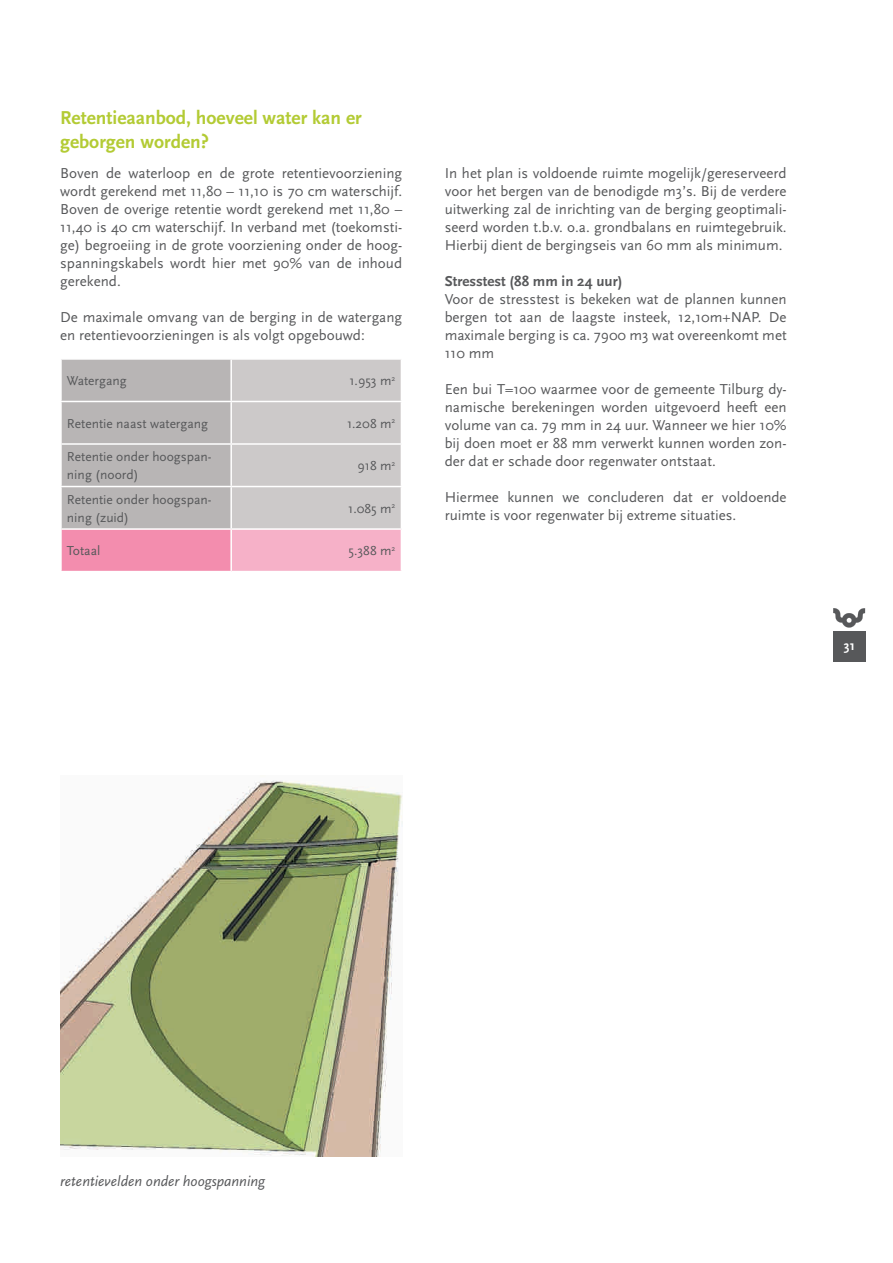
<style>
.page{position:relative;width:893px;height:1263px;background:#fff}
.page>*{position:absolute;margin:0;border:0;box-sizing:border-box;transform-origin:0 0}
.t1{font:700 19.5px/23.4px "Scala Sans OT";color:#b3cb34}
.t2{font:15px/18px "Scala Sans OT";color:#57585a;text-align:justify}
.t3{font:italic 15px "Scala Sans OT";color:#57585a}
.t4{font:700 15px "Scala Sans OT";color:#57585a}
.t5{font:13.5px/18px "Scala Sans OT";color:#57585a}
.t6{font:700 13.5px "Scala Sans OT";color:#fff}
</style>
<div class="page">
<div style="left:833px;top:631px;width:33px;height:31px;background:#57585a"></div>
<svg style="left:833px;top:608px;width:32px;height:20px"></svg>
<img style="left:60px;top:780px;width:342px;height:377px">
<svg style="left:62px;top:360px;width:339px;height:168px;background:#c2bfbf"></svg>
<div style="left:61px;top:529px;width:170px;height:43px;background:#f38dae"></div>
<div style="left:231px;top:529px;width:170px;height:43px;background:#f6b1c8"></div>
<hr style="left:230px;top:360px;width:2px;height:41px;background:#fff">
<hr style="left:60px;top:401px;width:171px;height:1px;background:#fff">
<hr style="left:231px;top:401px;width:171px;height:1px;background:#fff">
<hr style="left:230px;top:402px;width:2px;height:41px;background:#fff">
<hr style="left:60px;top:443px;width:171px;height:2px;background:#fff">
<hr style="left:231px;top:443px;width:171px;height:2px;background:#fff">
<hr style="left:230px;top:445px;width:2px;height:41px;background:#fff">
<hr style="left:60px;top:486px;width:171px;height:1px;background:#fff">
<hr style="left:231px;top:486px;width:171px;height:1px;background:#fff">
<hr style="left:230px;top:487px;width:2px;height:41px;background:#fff">
<hr style="left:60px;top:528px;width:171px;height:2px;background:#fff">
<hr style="left:60px;top:530px;width:2px;height:41px;background:#fff">
<hr style="left:231px;top:528px;width:171px;height:2px;background:#fff">
<hr style="left:230px;top:530px;width:2px;height:41px;background:#fff">
<hr style="left:60px;top:571px;width:171px;height:1px;background:#fff">
<hr style="left:231px;top:571px;width:171px;height:1px;background:#fff">
<h1 class="t1" style="left:60px;top:106px;width:303px">Retentieaanbod, hoeveel water kan er geborgen worden?</h1>
<p class="t2" style="left:60px;top:164px;width:343px">Boven de waterloop en de grote retentievoorziening wordt gerekend met 11,80 – 11,10 is 70 cm waterschijf.<br>Boven de overige retentie wordt gerekend met 11,80 – 11,40 is 40 cm waterschijf. In verband met (toekomsti&shy;ge) begroeiing in de grote voorziening onder de hoog&shy;spanningskabels wordt hier met 90% van de inhoud gerekend.</p>
<p class="t2" style="left:60px;top:308px;width:343px">De maximale omvang van de berging in de watergang en retentievoorzieningen is als volgt opgebouwd:</p>
<p class="t5" style="left:67px;top:372px;width:61px">Watergang</p>
<p class="t5" style="left:349px;top:372px;width:48px">1.953 m<sup>2</sup></p>
<p class="t5" style="left:67px;top:414px;width:143px">Retentie naast watergang</p>
<p class="t5" style="left:347px;top:414px;width:50px">1.208 m<sup>2</sup></p>
<p class="t5" style="left:67px;top:448px;width:146px">Retentie onder hoogspan&shy;ning (noord)</p>
<p class="t5" style="left:357px;top:457px;width:40px">918 m<sup>2</sup></p>
<p class="t5" style="left:67px;top:490px;width:146px">Retentie onder hoogspan&shy;ning (zuid)</p>
<p class="t5" style="left:348px;top:499px;width:49px">1.085 m<sup>2</sup></p>
<p class="t5" style="left:67px;top:542px;width:35px">Totaal</p>
<p class="t5" style="left:348px;top:542px;width:48px">5.388 m<sup>2</sup></p>
<p class="t2" style="left:445px;top:164px;width:343px">In het plan is voldoende ruimte mogelijk/gereserveerd voor het bergen van de benodigde m3’s. Bij de verdere uitwerking zal de inrichting van de berging geoptimali&shy;seerd worden t.b.v. o.a. grondbalans en ruimtegebruik.<br>Hierbij dient de bergingseis van 60 mm als minimum.</p>
<p class="t4" style="left:445px;top:272px;width:179px">Stresstest (88 mm in 24 uur)</p>
<p class="t2" style="left:445px;top:290px;width:343px">Voor de stresstest is bekeken wat de plannen kunnen bergen tot aan de laagste insteek, 12,10m+NAP. De maximale berging is ca. 7900 m3 wat overeenkomt met 110 mm</p>
<p class="t2" style="left:445px;top:380px;width:343px">Een bui T=100 waarmee voor de gemeente Tilburg dy&shy;namische berekeningen worden uitgevoerd heeft een volume van ca. 79 mm in 24 uur. Wanneer we hier 10% bij doen moet er 88 mm verwerkt kunnen worden zon&shy;der dat er schade door regenwater ontstaat.</p>
<p class="t2" style="left:445px;top:488px;width:343px">Hiermee kunnen we concluderen dat er voldoende ruimte is voor regenwater bij extreme situaties.</p>
<p class="t6" style="left:844px;top:637px;width:13px">31</p>
<p class="t3" style="left:60px;top:1172px;width:206px">retentievelden onder hoogspanning</p>
</div>
